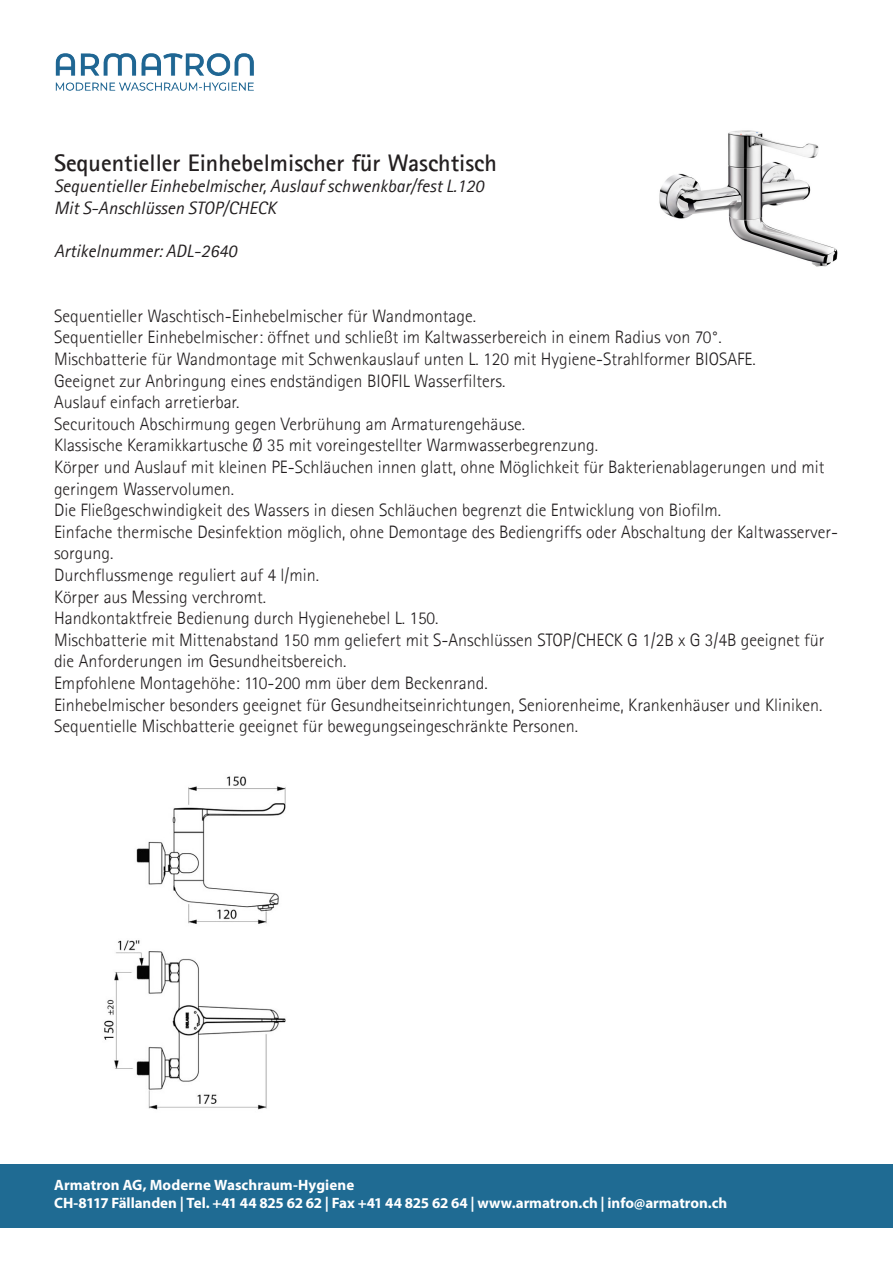
<style>
.page{position:relative;width:893px;height:1263px;background:#fff}
.page>*{position:absolute;margin:0;border:0;box-sizing:border-box;transform-origin:0 0}
.t1{font:700 24px "Agfa Rotis Sans Serif";color:#231f20}
.t2{font:300 18px/21.6px "Agfa Rotis Sans Serif";color:#231f20}
.t3{font:italic 18px/21.6px "Agfa Rotis Sans Serif";color:#231f20}
.t4{font:700 15px/18px "Myriad Pro";letter-spacing:-.005em;color:#fff}
</style>
<div class="page">
<div style="left:0;top:1164px;width:893px;height:64px;background:#1f6b93"></div>
<img style="left:55px;top:53px;width:199px;height:38px">
<img style="left:659px;top:130px;width:179px;height:137px">
<img style="left:104px;top:776px;width:182px;height:334px">
<h1 class="t1" style="left:54px;top:153px;width:444px">Sequentieller Einhebelmischer für Waschtisch</h1>
<p class="t3" style="left:54px;top:177px;width:431px">Sequentieller Einhebelmischer, Auslauf schwenkbar/fest L.120<br>Mit S-Anschlüssen STOP/CHECK</p>
<p class="t3" style="left:54px;top:241px;width:184px">Artikelnummer: ADL-2640</p>
<p class="t2" style="left:54px;top:306px;width:786px">Sequentieller Waschtisch-Einhebelmischer für Wandmontage.<br>Sequentieller Einhebelmischer: öffnet und schließt im Kaltwasserbereich in einem Radius von 70°.<br>Mischbatterie für Wandmontage mit Schwenkauslauf unten L. 120 mit Hygiene-Strahlformer BIOSAFE.<br>Geeignet zur Anbringung eines endständigen BIOFIL Wasserfilters.<br>Auslauf einfach arretierbar.<br>Securitouch Abschirmung gegen Verbrühung am Armaturengehäuse.<br>Klassische Keramikkartusche Ø 35 mit voreingestellter Warmwasserbegrenzung.<br>Körper und Auslauf mit kleinen PE-Schläuchen innen glatt, ohne Möglichkeit für Bakterienablagerungen und mit geringem Wasservolumen.<br>Die Fließgeschwindigkeit des Wassers in diesen Schläuchen begrenzt die Entwicklung von Biofilm.<br>Einfache thermische Desinfektion möglich, ohne Demontage des Bediengriffs oder Abschaltung der Kaltwasserver&shy;sorgung.<br>Durchflussmenge reguliert auf 4 l/min.<br>Körper aus Messing verchromt.<br>Handkontaktfreie Bedienung durch Hygienehebel L. 150.<br>Mischbatterie mit Mittenabstand 150 mm geliefert mit S-Anschlüssen STOP/CHECK G 1/2B x G 3/4B geeignet für die Anforderungen im Gesundheitsbereich.<br>Empfohlene Montagehöhe: 110-200 mm über dem Beckenrand.<br>Einhebelmischer besonders geeignet für Gesundheitseinrichtungen, Seniorenheime, Krankenhäuser und Kliniken.<br>Sequentielle Mischbatterie geeignet für bewegungseingeschränkte Personen.</p>
<p class="t4" style="left:54px;top:1177px;width:675px">Armatron AG, Moderne Waschraum-Hygiene<br>CH-8117 Fällanden | Tel. +41 44 825 62 62 | Fax +41 44 825 62 64 | www.armatron.ch | info@armatron.ch</p>
</div>
